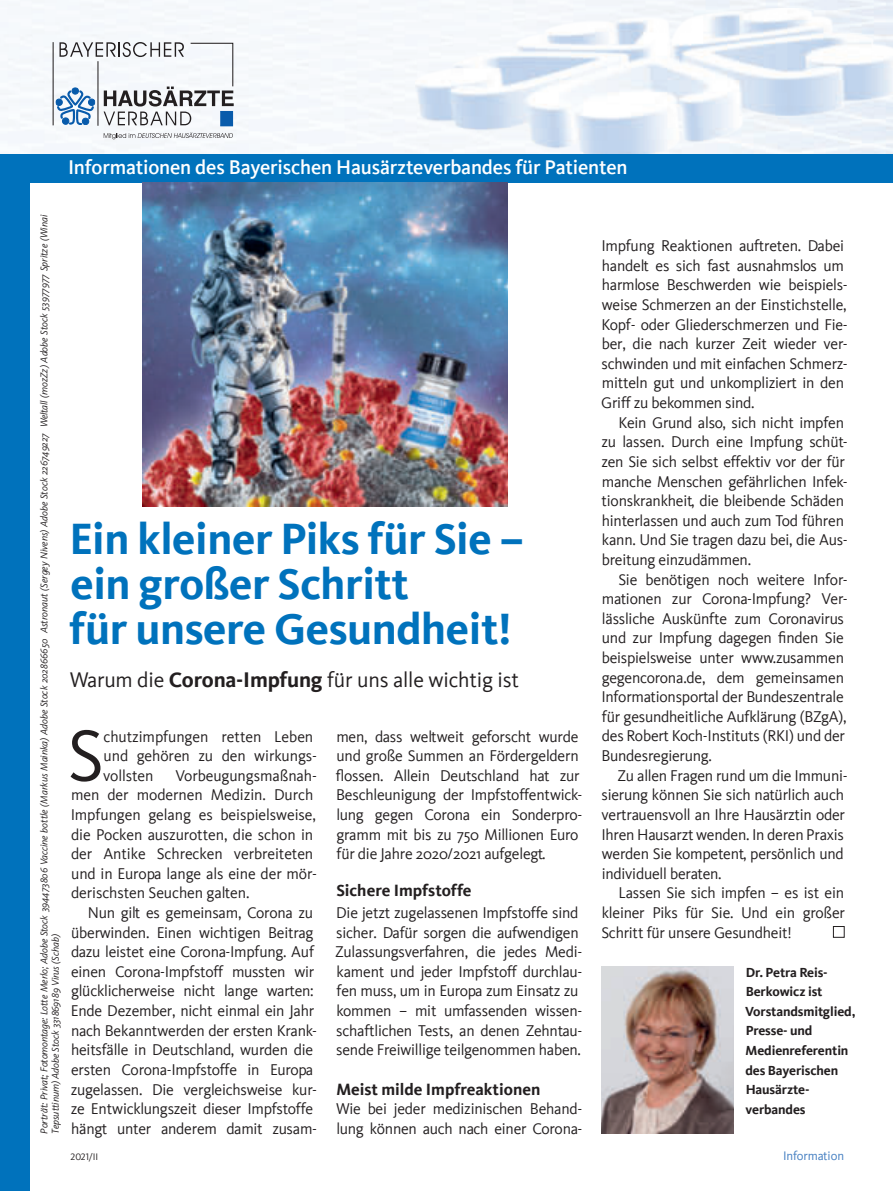
<style>
.page{position:relative;width:893px;height:1191px;background:#fff}
.page>*{position:absolute;margin:0;border:0;box-sizing:border-box;transform-origin:0 0}
.t1{font:74.85px "Kievit";color:#231f20}
.t2{font:700 45px/45px "Kievit";letter-spacing:-.01em;color:#0072bc}
.t3{font:21.75px "Kievit";letter-spacing:-.01em;color:#231f20}
.t4{font:500 20.4px "Kievit";letter-spacing:-.01em;color:#fff}
.t5{font:700 16.8px "Kievit";color:#231f20}
.t6{font:16.05px/19.6px "Kievit";letter-spacing:-.015em;color:#231f20}
.t7{font:700 13.5px/19.6px "Kievit";letter-spacing:-.01em;color:#231f20}
.t8{font:12.75px "Kievit";letter-spacing:-.01em;color:#437ec1}
.t9{font:italic 10.2px/11.2px "Kievit";letter-spacing:-.005em;color:#231f20}
.t10{font:9.75px "Kievit Regular SC";letter-spacing:-.01em;color:#231f20}
.s1{font-weight:700}
</style>
<div class="page">
<div style="left:0;top:153px;width:893px;height:30px;background:#0072bc"></div>
<img style="left:415px;top:8px;width:478px;height:145px">
<div style="left:220px;top:111px;width:13px;height:15px;border:1px solid #085bab"></div>
<hr style="left:97px;top:61px;width:1px;height:65px;background:#231f20">
<hr style="left:53px;top:42px;width:1px;height:83px;background:#231f20">
<svg style="left:104px;top:132px;width:129px;height:7px"></svg>
<svg style="left:55px;top:42px;width:179px;height:83px"></svg>
<img style="left:601px;top:966px;width:133px;height:167px">
<img style="left:143px;top:183px;width:365px;height:323px">
<div style="left:0;top:182px;width:30px;height:1009px;background:#0072bc"></div>
<div style="left:833px;top:926px;width:11px;height:11px;border:1px solid #231f20"></div>
<p class="t4" style="left:68px;top:155px;width:561px">Informationen des Bayerischen Hausärzteverbandes für Patienten</p>
<p class="t9" style="left:39px;top:1133px;width:920px;rotate:-90deg">Porträt: Privat; Fotomontage: Lotte Merlo; Adobe Stock 394473806 Vaccine bottle (Markus Mainka) Adobe Stock 202866650 Astronaut (Sergey Nivens) Adobe Stock 226749227 Weltall (mozZz) Adobe Stock 53977977 Spritze (Winai<br>Tepsuttinum) Adobe Stock 331869189 Virus (Schab)</p>
<h2 class="t2" style="left:69px;top:516px;width:457px">Ein kleiner Piks für Sie – ein großer Schritt<br>für unsere Gesundheit!</h2>
<h3 class="t3" style="left:70px;top:667px;width:451px">Warum die <span class="s1">Corona-Impfung</span> für uns alle wichtig ist</h3>
<h1 class="t1" style="left:67px;top:714px;width:38px">S</h1>
<p class="t6" style="left:103px;top:726px;width:215px">chutzimpfungen retten Leben und gehören zu den wirkungs&shy;vollsten</p>
<p class="t6" style="left:71px;top:765px;width:248px;text-indent:105px">Vorbeugungsmaßnah&shy;men der modernen Medizin. Durch<br>Impfungen gelang es beispielsweise, die Pocken auszurotten, die schon in der Antike Schrecken verbreiteten und in Europa lange als eine der mör&shy;derischsten Seuchen galten.</p>
<p class="t6" style="left:71px;top:903px;width:248px;text-indent:17px">Nun gilt es gemeinsam, Corona zu überwinden. Einen wichtigen Beitrag dazu leistet eine Corona-Impfung. Auf einen Corona-Impfstoff mussten wir glücklicherweise nicht lange warten:<br>Ende Dezember, nicht einmal ein Jahr nach Bekanntwerden der ersten Krank&shy;heitsfälle in Deutschland, wurden die ersten Corona-Impfstoffe in Europa zugelassen. Die vergleichsweise kur&shy;ze Entwicklungszeit dieser Impfstoffe hängt unter anderem damit zusam-</p>
<p class="t6" style="left:336px;top:726px;width:248px">men, dass weltweit geforscht wurde und große Summen an Fördergeldern flossen. Allein Deutschland hat zur Beschleunigung der Impfstoffentwick&shy;lung gegen Corona ein Sonderpro&shy;gramm mit bis zu 750 Millionen Euro für die Jahre 2020/2021 aufgelegt.</p>
<p class="t5" style="left:336px;top:881px;width:137px">Sichere Impfstoffe</p>
<p class="t6" style="left:335px;top:903px;width:249px">Die jetzt zugelassenen Impfstoffe sind sicher. Dafür sorgen die aufwendigen Zulassungsverfahren, die jedes Medi&shy;kament und jeder Impfstoff durchlau&shy;fen muss, um in Europa zum Einsatz zu kommen – mit umfassenden wissen&shy;schaftlichen Tests, an denen Zehntau&shy;sende Freiwillige teilgenommen haben.</p>
<p class="t5" style="left:336px;top:1079px;width:206px">Meist milde Impfreaktionen</p>
<p class="t6" style="left:336px;top:1099px;width:248px">Wie bei jeder medizinischen Behand&shy;lung können auch nach einer Corona-</p>
<p class="t6" style="left:601px;top:236px;width:248px">Impfung Reaktionen auftreten. Dabei handelt es sich fast ausnahmslos um harmlose Beschwerden wie beispiels&shy;weise Schmerzen an der Einstichstelle, Kopf- oder Gliederschmerzen und Fie&shy;ber, die nach kurzer Zeit wieder ver&shy;schwinden und mit einfachen Schmerz&shy;mitteln gut und unkompliziert in den Griff zu bekommen sind.</p>
<p class="t6" style="left:601px;top:413px;width:248px;text-indent:17px">Kein Grund also, sich nicht impfen zu lassen. Durch eine Impfung schüt&shy;zen Sie sich selbst effektiv vor der für manche Menschen gefährlichen Infek&shy;tionskrankheit, die bleibende Schäden hinterlassen und auch zum Tod führen kann. Und Sie tragen dazu bei, die Aus&shy;breitung einzudämmen.</p>
<p class="t6" style="left:601px;top:569px;width:248px;text-indent:17px">Sie benötigen noch weitere Infor&shy;mationen zur Corona-Impfung? Ver&shy;lässliche Auskünfte zum Coronavirus und zur Impfung dagegen finden Sie beispielsweise unter www.zusammen gegencorona.de, dem gemeinsamen Informationsportal der Bundeszentrale für gesundheitliche Aufklärung (BZgA), des Robert Koch-Instituts (RKI) und der Bundesregierung.</p>
<p class="t6" style="left:601px;top:765px;width:248px;text-indent:16px">Zu allen Fragen rund um die Immuni&shy;sierung können Sie sich natürlich auch vertrauensvoll an Ihre Hausärztin oder Ihren Hausarzt wenden. In deren Praxis werden Sie kompetent, persönlich und individuell beraten.</p>
<p class="t6" style="left:601px;top:883px;width:245px;text-align:justify;text-indent:17px">Lassen Sie sich impfen – es ist ein kleiner Piks für Sie. Und ein großer Schritt für unsere Gesundheit!</p>
<p class="t7" style="left:745px;top:962px;width:112px">Dr. Petra Reis-<br>Berkowicz ist<br>Vorstandsmitglied,<br>Presse- und<br>Medienreferentin des Bayerischen<br>Hausärzte&shy;verbandes</p>
<p class="t10" style="left:71px;top:1151px;width:29px">2021/II</p>
<p class="t8" style="left:783px;top:1148px;width:63px">Information</p>
</div>
